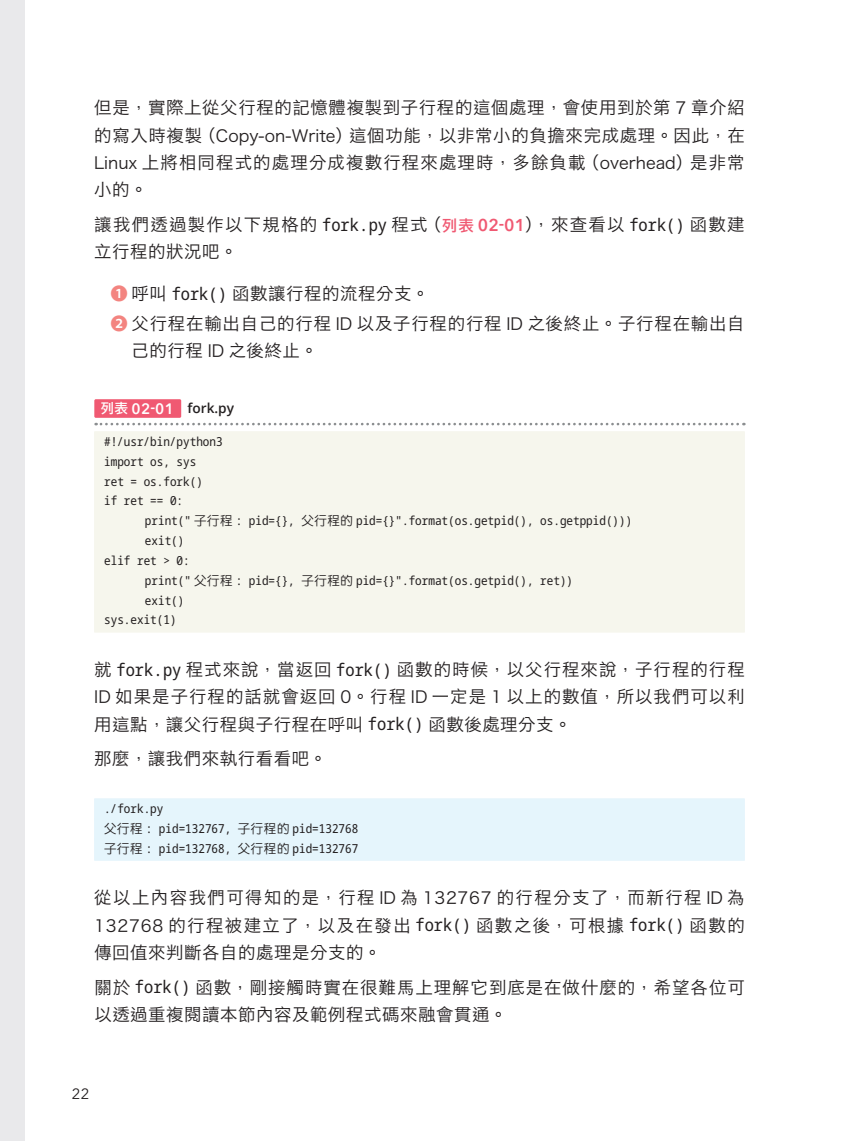
<style>
.page{position:relative;width:844px;height:1141px;background:#fff}
.page>*{position:absolute;margin:0;border:0;box-sizing:border-box;transform-origin:0 0}
.t1{font:17.32px/27.3px "Hiragino Sans CNS W3";letter-spacing:.05em;color:#231f20;text-align:justify}
.t2{font:17.32px/27.3px "Hiragino Sans CNS W3";letter-spacing:.075em;color:#231f20}
.t3{font:14.88px "Avenir Next";color:#231f20}
.t4{font:600 13.65px "Open Sans";color:#231f20}
.t5{font:condensed 12.42px/19.8px "Noto Sans Mono";color:#231f20}
.s1{font-family:"Hira Kaku Pro N W3";font-size:16.45px}
.s2{font-family:"Noto Sans Mono";font-stretch:condensed}
.s3{font-family:"Li Hei Pro";font-size:15.58px;color:#f05972}
.s4{font-family:"Avenir Next W1 G";font-weight:600;font-size:16.97px;color:#f05972}
.s5{font-family:"Koz Go Pro";color:#f38480}
.s6{font-family:"Li Hei Pro";font-weight:400;color:#fff}
.s7{font-family:"Avenir Next W1 G";font-size:15.05px;color:#fff}
.s8{font-family:"DFUD Gothic TC1 W4";font-stretch:normal}
</style>
<div class="page">
<div style="left:0;top:0;width:25px;height:1141px;background:#e9e9eb"></div>
<div style="left:94px;top:399px;width:87px;height:19px;background:#f05972"></div>
<svg style="left:96px;top:423px;width:648px;height:2px"></svg>
<div style="left:94px;top:431px;width:650px;height:23px;background:#f6f6ed"></div>
<div style="left:94px;top:451px;width:650px;height:23px;background:#f6f6ed"></div>
<div style="left:94px;top:471px;width:650px;height:22px;background:#f6f6ed"></div>
<div style="left:94px;top:491px;width:650px;height:22px;background:#f6f6ed"></div>
<div style="left:94px;top:511px;width:650px;height:22px;background:#f6f6ed"></div>
<div style="left:94px;top:531px;width:650px;height:22px;background:#f6f6ed"></div>
<div style="left:94px;top:550px;width:650px;height:23px;background:#f6f6ed"></div>
<div style="left:94px;top:570px;width:650px;height:23px;background:#f6f6ed"></div>
<div style="left:94px;top:590px;width:650px;height:23px;background:#f6f6ed"></div>
<div style="left:94px;top:610px;width:650px;height:22px;background:#f6f6ed"></div>
<div style="left:94px;top:799px;width:650px;height:22px;background:#e5f5fc"></div>
<div style="left:94px;top:818px;width:650px;height:23px;background:#e5f5fc"></div>
<div style="left:94px;top:838px;width:650px;height:23px;background:#e5f5fc"></div>
<p class="t1" style="left:94px;top:93px;width:651px">但是，實際上從父行程的記憶體複製到子行程的這個處理，會使用到於第 <span class="s1">7</span> 章介紹的寫入時複製（<span class="s1">Copy-on-Write</span>）這個功能，以非常小的負擔來完成處理。因此，在<span class="s1">Linux</span> 上將相同程式的處理分成複數行程來處理時，多餘負載（<span class="s1">overhead</span>）是非常小的。</p>
<p class="t2" style="left:94px;top:210px;width:651px">讓我們透過製作以下規格的 <span class="s2">fork.py</span> 程式（<span class="s3">列表</span> <span class="s4">02-01</span>），來查看以 <span class="s2">fork()</span> 函數建立行程的狀況吧。</p>
<p class="t1" style="left:110px;top:277px;width:635px;line-height:29.8px"><span class="s5">❶</span> 呼叫 <span class="s2">fork()</span> 函數讓行程的流程分支。<br><span class="s5">❷</span> 父行程在輸出自己的行程 <span class="s1">ID</span> 以及子行程的行程 <span class="s1">ID</span> 之後終止。子行程在輸出自</p>
<p class="t1" style="left:131px;top:335px;width:188px">己的行程 <span class="s1">ID</span> 之後終止。</p>
<p class="t4" style="left:101px;top:399px;width:135px"><span class="s6">列表</span> <span class="s7">02-01</span> fork.py</p>
<p class="t5" style="left:104px;top:431px;width:120px">#!/usr/bin/python3 import os, sys<br>ret = os.fork()<br>if ret == 0:</p>
<p class="t5" style="left:145px;top:510px;width:489px">print(" <span class="s8">子行程</span> : pid={}, <span class="s8">父行程的</span> pid={}".format(os.getpid(), os.getppid()))</p>
<p class="t5" style="left:145px;top:530px;width:41px">exit()</p>
<p class="t5" style="left:104px;top:550px;width:87px">elif ret &gt; 0:</p>
<p class="t5" style="left:145px;top:570px;width:429px">print(" <span class="s8">父行程</span> : pid={}, <span class="s8">子行程的</span> pid={}".format(os.getpid(), ret))</p>
<p class="t5" style="left:145px;top:589px;width:41px">exit()</p>
<p class="t5" style="left:104px;top:609px;width:74px">sys.exit(1)</p>
<p class="t1" style="left:94px;top:655px;width:651px">就 <span class="s2">fork.py</span> 程式來說，當返回 <span class="s2">fork()</span> 函數的時候，以父行程來說，子行程的行程<span class="s1">ID</span> 如果是子行程的話就會返回 <span class="s1">0</span>。行程 <span class="s1">ID</span> 一定是 <span class="s1">1</span> 以上的數值，所以我們可以利用這點，讓父行程與子行程在呼叫 <span class="s2">fork()</span> 函數後處理分支。</p>
<p class="t1" style="left:94px;top:744px;width:234px">那麼，讓我們來執行看看吧。</p>
<p class="t5" style="left:104px;top:798px;width:255px">./fork.py<br><span class="s8">父行程</span> : pid=132767, <span class="s8">子行程的</span> pid=132768<span class="s8">子行程</span> : pid=132768, <span class="s8">父行程的</span> pid=132767</p>
<p class="t1" style="left:94px;top:883px;width:651px">從以上內容我們可得知的是，行程 <span class="s1">ID</span> 為 <span class="s1">132767</span> 的行程分支了，而新行程 <span class="s1">ID</span> 為<span class="s1">132768</span> 的行程被建立了，以及在發出 <span class="s2">fork()</span> 函數之後，可根據 <span class="s2">fork()</span> 函數的傳回值來判斷各自的處理是分支的。</p>
<p class="t1" style="left:94px;top:972px;width:651px">關於 <span class="s2">fork()</span> 函數，剛接觸時實在很難馬上理解它到底是在做什麼的，希望各位可以透過重複閱讀本節內容及範例程式碼來融會貫通。</p>
<p class="t3" style="left:72px;top:1081px;width:19px">22</p>
</div>
